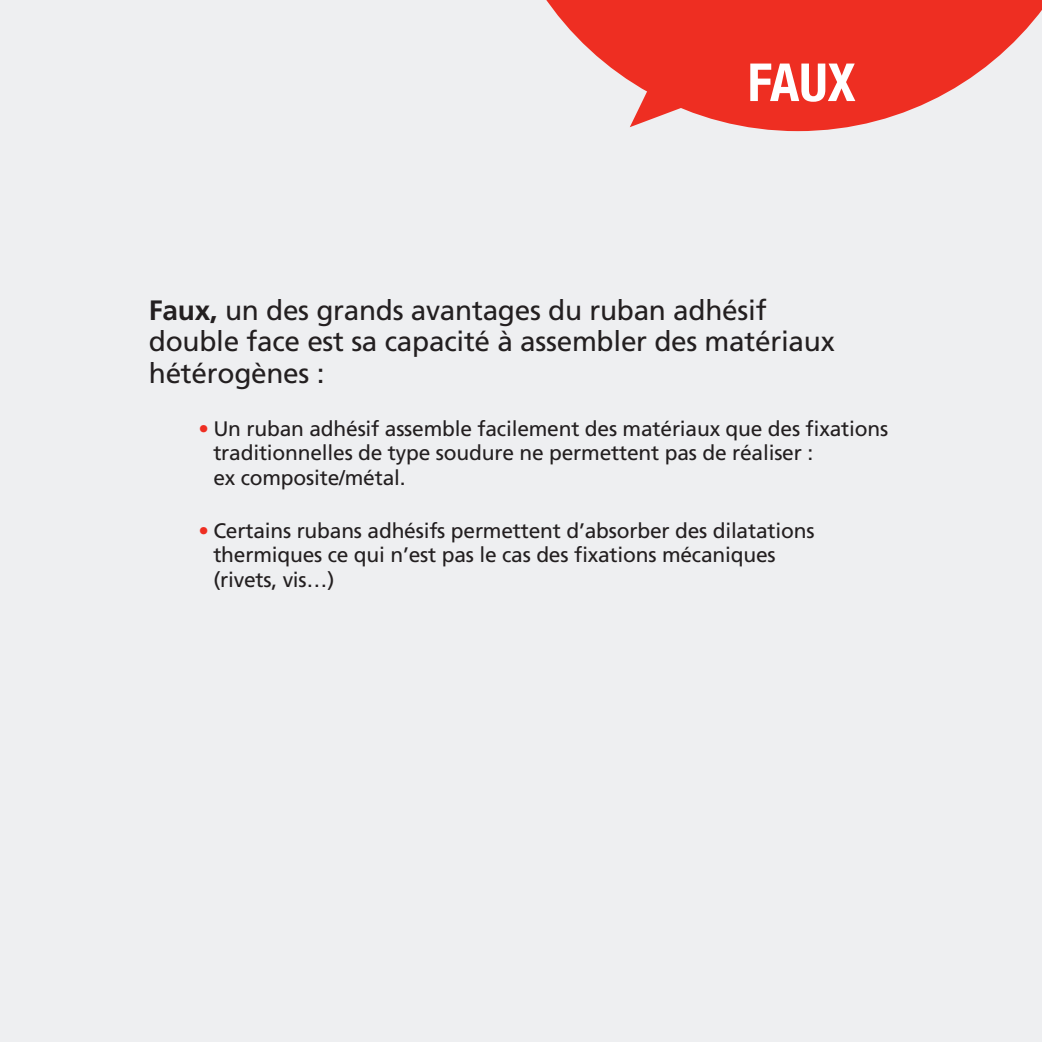
<style>
.page{position:relative;width:1042px;height:1042px;background:#eeeff1}
.page>*{position:absolute;margin:0;border:0;box-sizing:border-box;transform-origin:0 0}
.t1{font:700 condensed 52.5px "Helvetica Neue";color:#fff}
.t2{font:28px/31.5px "Frutiger";letter-spacing:-.01em;color:#231f20}
.t3{font:21px/24.5px "Frutiger";letter-spacing:-.01em;color:#231f20}
.s1{font-weight:700}
.s2{color:#ee2e22}
</style>
<div class="page">
<svg style="left:546px;top:0;width:496px;height:131px;fill:#ee2e22"></svg>
<svg style="left:630px;top:33px;width:110px;height:94px;background:#ee483e"></svg>
<h1 class="t1" style="left:747px;top:51px;width:109px">FAUX</h1>
<h2 class="t2" style="left:149px;top:294px;width:687px"><span class="s1">Faux,</span> un des grands avantages du ruban adhésif double face est sa capacité à assembler des matériaux hétérogènes :</h2>
<p class="t3" style="left:213px;top:416px;width:676px;text-indent:-15px"><span class="s2">•</span> Un ruban adhésif assemble facilement des matériaux que des fixations traditionnelles de type soudure ne permettent pas de réaliser :<br>ex composite/métal.</p>
<p class="t3" style="left:213px;top:518px;width:603px;text-indent:-15px"><span class="s2">•</span> Certains rubans adhésifs permettent d’absorber des dilatations thermiques ce qui n’est pas le cas des fixations mécaniques (rivets, vis…)</p>
</div>
